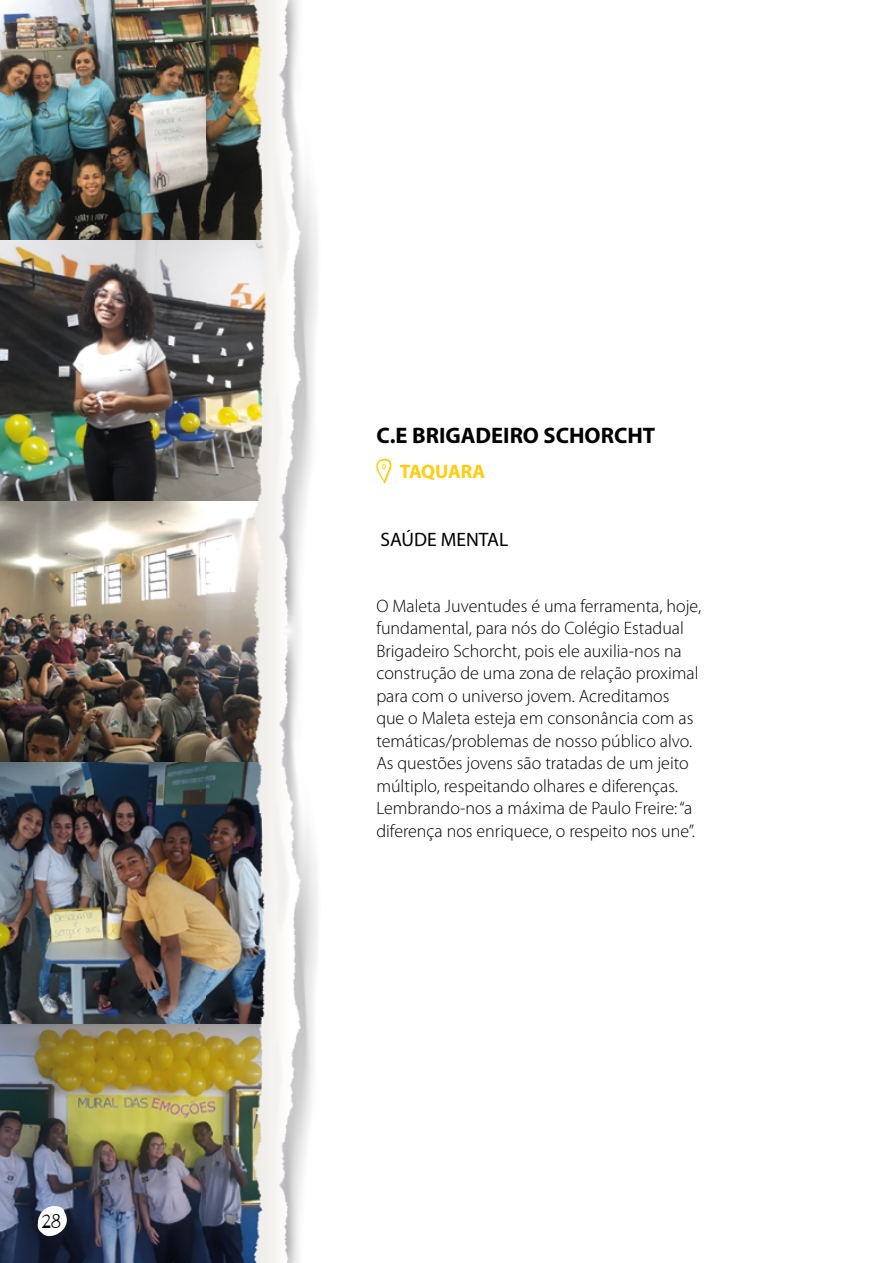
<style>
.page{position:relative;width:893px;height:1263px;background:#fff}
.page>*{position:absolute;margin:0;border:0;box-sizing:border-box;transform-origin:0 0}
.t1{font:700 22.5px "Myriad Pro";color:#000}
.t2{font:19.5px "Myriad Pro";color:#000}
.t3{font:700 19.5px "Myriad Pro";letter-spacing:-.015em;color:#ffcd0d}
.t4{font:19.2px "Barrio";color:#000}
.t5{font:300 18px/22.5px "Myriad Pro";color:#000}
</style>
<div class="page">
<svg style="left:376px;top:458px;width:16px;height:26px"></svg>
<img style="left:0;top:0;width:318px;height:1263px">
<svg style="left:37px;top:1206px;width:30px;height:31px"></svg>
<p class="t4" style="left:42px;top:1211px;width:21px">28</p>
<p class="t1" style="left:376px;top:423px;width:280px">C.E BRIGADEIRO SCHORCHT</p>
<p class="t3" style="left:400px;top:461px;width:87px">TAQUARA</p>
<p class="t2" style="left:380px;top:528px;width:129px">SAÚDE MENTAL</p>
<p class="t5" style="left:376px;top:595px;width:326px">O Maleta Juventudes é uma ferramenta, hoje, fundamental, para nós do Colégio Estadual Brigadeiro Schorcht, pois ele auxilia-nos na construção de uma zona de relação proximal para com o universo jovem. Acreditamos que o Maleta esteja em consonância com as temáticas/problemas de nosso público alvo.<br>As questões jovens são tratadas de um jeito múltiplo, respeitando olhares e diferenças.<br>Lembrando-nos a máxima de Paulo Freire: “a diferença nos enriquece, o respeito nos une”.</p>
</div>
